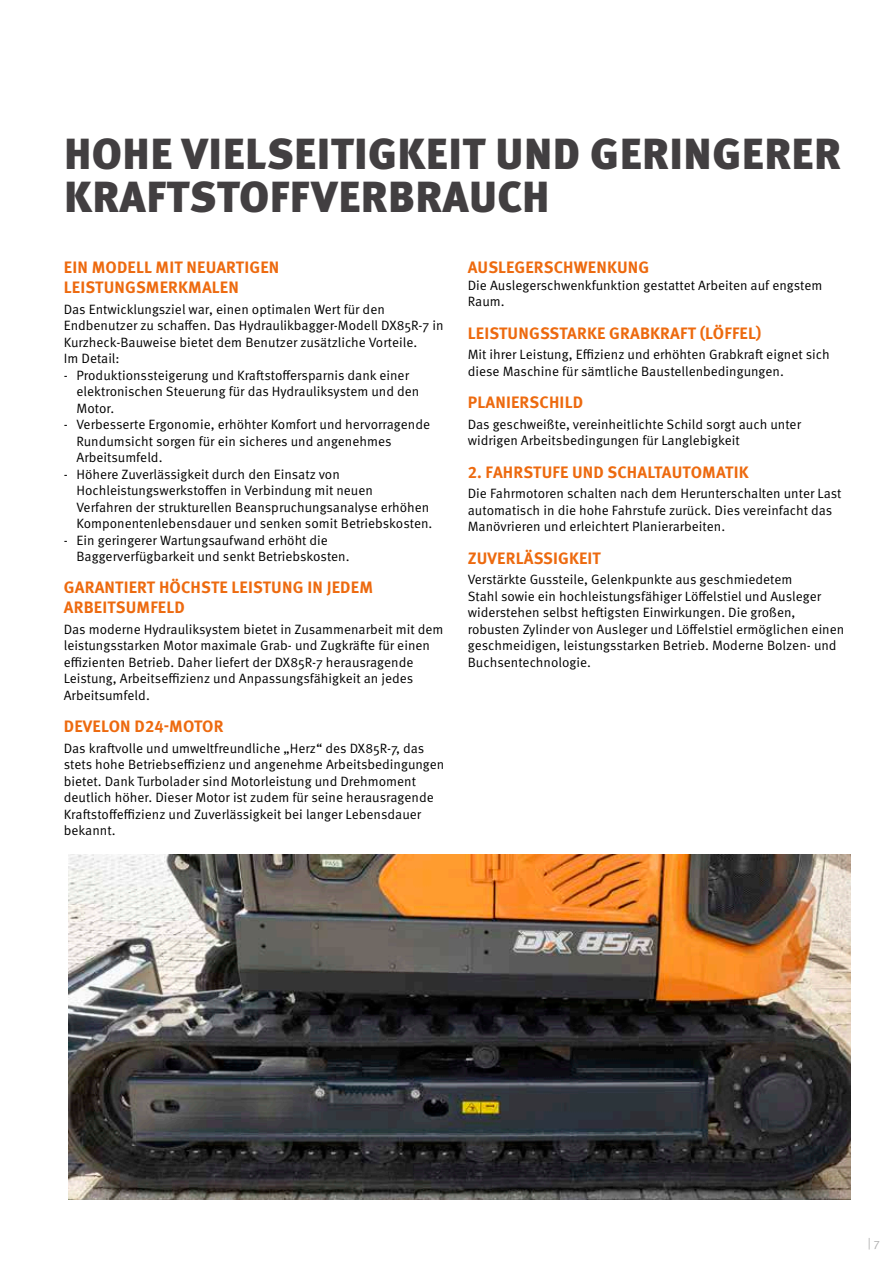
<style>
.page{position:relative;width:893px;height:1263px;background:#fff}
.page>*{position:absolute;margin:0;border:0;box-sizing:border-box;transform-origin:0 0}
.t1{font:900 43.5px/43.5px "Meta Pro";letter-spacing:.01em;color:#423f41}
.t2{font:700 16.5px/19.5px "Meta Pro";letter-spacing:.01em;color:#ed6a0f}
.t3{font:13.5px/16.5px "Meta Pro Norm";color:#000}
.t4{font:12px "Meta Pro Norm";color:#b2b2b2}
</style>
<div class="page">
<img style="left:68px;top:855px;width:782px;height:344px">
<h1 class="t1" style="left:64px;top:130px;width:778px">HOHE VIELSEITIGKEIT UND GERINGERER<br>KRAFTSTOFFVERBRAUCH</h1>
<p class="t2" style="left:64px;top:257px;width:217px">EIN MODELL MIT NEUARTIGEN<br>LEISTUNGSMERKMALEN</p>
<p class="t3" style="left:64px;top:300px;width:381px">Das Entwicklungsziel war, einen optimalen Wert für den Endbenutzer zu schaffen. Das Hydraulikbagger-Modell DX85R-7 in Kurzheck-Bauweise bietet dem Benutzer zusätzliche Vorteile.<br>Im Detail:</p>
<p class="t3" style="left:77px;top:366px;width:344px;text-indent:-13px">- Produktionssteigerung und Kraftstoffersparnis dank einer elektronischen Steuerung für das Hydrauliksystem und den<br>Motor.</p>
<p class="t3" style="left:77px;top:415px;width:355px;text-indent:-13px">- Verbesserte Ergonomie, erhöhter Komfort und hervorragende<br>Rundumsicht sorgen für ein sicheres und angenehmes<br>Arbeitsumfeld.</p>
<p class="t3" style="left:77px;top:465px;width:357px;text-indent:-13px">- Höhere Zuverlässigkeit durch den Einsatz von Hochleistungswerkstoffen in Verbindung mit neuen Verfahren der strukturellen Beanspruchungsanalyse erhöhen Komponentenlebensdauer und senken somit Betriebskosten.</p>
<p class="t3" style="left:77px;top:531px;width:275px;text-indent:-13px">- Ein geringerer Wartungsaufwand erhöht die<br>Baggerverfügbarkeit und senkt Betriebskosten.</p>
<p class="t2" style="left:64px;top:577px;width:311px">GARANTIERT HÖCHSTE LEISTUNG IN JEDEM<br>ARBEITSUMFELD</p>
<p class="t3" style="left:64px;top:620px;width:381px">Das moderne Hydrauliksystem bietet in Zusammenarbeit mit dem leistungsstarken Motor maximale Grab- und Zugkräfte für einen effizienten Betrieb. Daher liefert der DX85R-7 herausragende Leistung, Arbeitseffizienz und Anpassungsfähigkeit an jedes Arbeitsumfeld.</p>
<p class="t2" style="left:64px;top:715px;width:161px">DEVELON D24-MOTOR</p>
<p class="t3" style="left:64px;top:739px;width:382px">Das kraftvolle und umweltfreundliche „Herz“ des DX85R-7, das stets hohe Betriebseffizienz und angenehme Arbeitsbedingungen bietet. Dank Turbolader sind Motorleistung und Drehmoment deutlich höher. Dieser Motor ist zudem für seine herausragende Kraftstoffeffizienz und Zuverlässigkeit bei langer Lebensdauer bekannt.</p>
<p class="t2" style="left:468px;top:257px;width:183px">AUSLEGERSCHWENKUNG</p>
<p class="t3" style="left:468px;top:276px;width:356px">Die Auslegerschwenkfunktion gestattet Arbeiten auf engstem<br>Raum.</p>
<p class="t2" style="left:468px;top:322px;width:295px">LEISTUNGSSTARKE GRABKRAFT (LÖFFEL)</p>
<p class="t3" style="left:468px;top:345px;width:363px">Mit ihrer Leistung, Effizienz und erhöhten Grabkraft eignet sich diese Maschine für sämtliche Baustellenbedingungen.</p>
<p class="t2" style="left:468px;top:391px;width:117px">PLANIERSCHILD</p>
<p class="t3" style="left:468px;top:415px;width:335px">Das geschweißte, vereinheitlichte Schild sorgt auch unter widrigen Arbeitsbedingungen für Langlebigkeit</p>
<p class="t2" style="left:468px;top:461px;width:282px">2. FAHRSTUFE UND SCHALTAUTOMATIK</p>
<p class="t3" style="left:468px;top:484px;width:375px">Die Fahrmotoren schalten nach dem Herunterschalten unter Last automatisch in die hohe Fahrstufe zurück. Dies vereinfacht das<br>Manövrieren und erleichtert Planierarbeiten.</p>
<p class="t2" style="left:468px;top:547px;width:135px">ZUVERLÄSSIGKEIT</p>
<p class="t3" style="left:468px;top:570px;width:378px">Verstärkte Gussteile, Gelenkpunkte aus geschmiedetem<br>Stahl sowie ein hochleistungsfähiger Löffelstiel und Ausleger widerstehen selbst heftigsten Einwirkungen. Die großen, robusten Zylinder von Ausleger und Löffelstiel ermöglichen einen geschmeidigen, leistungsstarken Betrieb. Moderne Bolzen- und Buchsentechnologie.</p>
<p class="t4" style="left:868px;top:1233px;width:13px">| 7</p>
</div>
